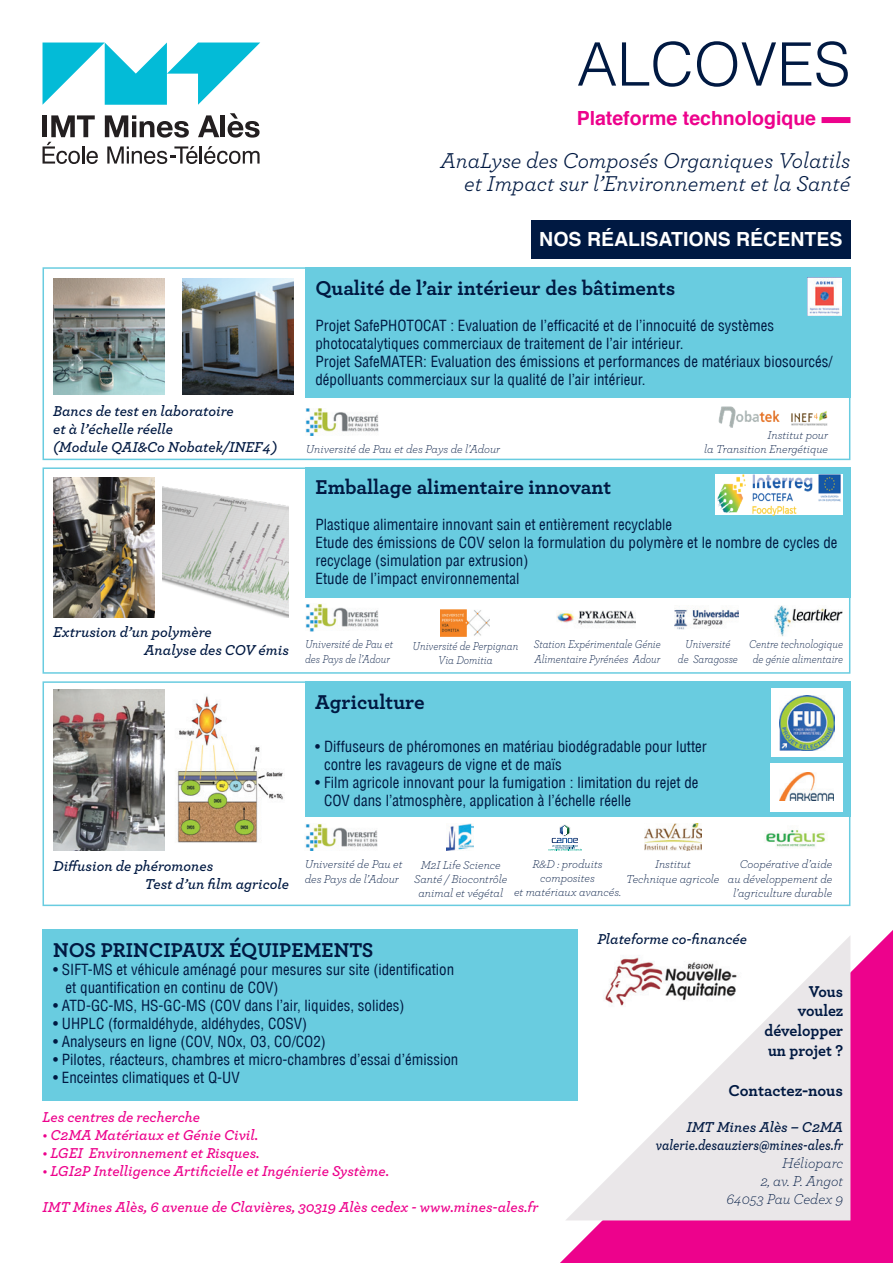
<style>
.page{position:relative;width:893px;height:1263px;background:#fff}
.page>*{position:absolute;margin:0;border:0;box-sizing:border-box;transform-origin:0 0}
.t1{font:300 60px "Helvetica";color:#001942}
.t2{font:italic 22.5px/22.5px "Archer";color:#001942;text-align:right}
.t3{font:700 21px "Archer";color:#001942}
.t4{font:700 19.5px "Helvetica";color:#fff}
.t5{font:700 19.5px "Helvetica";color:#ed028c}
.t6{font:700 16.5px/19.8px "Archer";color:#001942;text-align:right;scale:.96 1}
.t7{font:700 16.5px "Archer";color:#001942}
.t8{font:condensed 15px/18px "Helvetica LT";color:#001942}
.t9{font:italic 600 15px/18px "Archer";color:#001942}
.t10{font:italic 600 15px "Archer";color:#ed028c}
.t11{font:italic 300 15px/18px "Archer";color:#001942;text-align:right}
.t12{font:italic 300 12px/14.4px "Archer";color:#001942;text-align:center}
.t13{font:italic 300 12px/14.4px "Archer";color:#001942;text-align:center;scale:.9 1}
</style>
<div class="page">
<img style="left:176px;top:696px;width:107px;height:147px">
<div style="left:43px;top:681px;width:807px;height:225px;border:2px solid #69cce0"></div>
<div style="left:43px;top:467px;width:807px;height:207px;border:2px solid #69cce0"></div>
<div style="left:43px;top:267px;width:807px;height:193px;border:2px solid #69cce0"></div>
<svg style="left:560px;top:930px;width:333px;height:333px;background:#ef259c"></svg>
<div style="left:305px;top:268px;width:545px;height:130px;background:#69cce0"></div>
<div style="left:305px;top:467px;width:545px;height:131px;background:#69cce0"></div>
<div style="left:43px;top:929px;width:535px;height:172px;background:#69cce0"></div>
<div style="left:305px;top:682px;width:545px;height:135px;background:#69cce0"></div>
<svg style="left:107px;top:146px;width:153px;height:18px"></svg>
<svg style="left:228px;top:113px;width:32px;height:25px"></svg>
<hr style="left:221px;top:115px;width:4px;height:22px;background:#231f20">
<svg style="left:198px;top:115px;width:21px;height:22px"></svg>
<svg style="left:105px;top:115px;width:84px;height:23px"></svg>
<svg style="left:43px;top:115px;width:55px;height:49px"></svg>
<hr style="left:43px;top:115px;width:4px;height:22px;background:#231f20">
<svg style="left:43px;top:43px;width:217px;height:62px"></svg>
<div style="left:531px;top:220px;width:319px;height:38px;background:#001942"></div>
<img style="left:305px;top:824px;width:73px;height:27px">
<img style="left:446px;top:824px;width:27px;height:27px">
<svg style="left:548px;top:824px;width:34px;height:26px"></svg>
<img style="left:645px;top:824px;width:56px;height:27px">
<img style="left:766px;top:830px;width:59px;height:18px">
<img style="left:774px;top:606px;width:68px;height:31px">
<img style="left:807px;top:277px;width:34px;height:38px">
<img style="left:305px;top:408px;width:74px;height:27px">
<img style="left:718px;top:406px;width:110px;height:22px">
<div style="left:772px;top:688px;width:71px;height:68px;background:#fff"></div>
<img style="left:780px;top:695px;width:55px;height:55px">
<img style="left:305px;top:604px;width:74px;height:27px">
<img style="left:556px;top:610px;width:79px;height:15px">
<img style="left:675px;top:609px;width:63px;height:20px">
<div style="left:771px;top:763px;width:72px;height:48px;background:#fff"></div>
<img style="left:779px;top:772px;width:55px;height:28px">
<div style="left:715px;top:474px;width:128px;height:41px;background:#fff"></div>
<img style="left:718px;top:474px;width:123px;height:41px">
<img style="left:54px;top:278px;width:110px;height:117px">
<img style="left:183px;top:279px;width:110px;height:116px">
<img style="left:162px;top:486px;width:127px;height:131px">
<img style="left:54px;top:690px;width:110px;height:161px">
<img style="left:53px;top:477px;width:102px;height:140px">
<svg style="left:565px;top:935px;width:285px;height:285px;fill:#eae7e9"></svg>
<div style="left:821px;top:117px;width:29px;height:6px;background:#ed028c"></div>
<img style="left:440px;top:609px;width:50px;height:27px">
<h1 class="t1" style="left:577px;top:13px;width:275px">ALCOVES</h1>
<h3 class="t5" style="left:577px;top:103px;width:241px">Plateforme technologique</h3>
<h2 class="t2" style="left:440px;top:148px;width:411px">AnaLyse des Composés Organiques Volatils et Impact sur l’Environnement et la Santé</h2>
<h3 class="t4" style="left:539px;top:223px;width:305px">NOS RÉALISATIONS RÉCENTES</h3>
<p class="t9" style="left:53px;top:401px;width:225px">Bancs de test en laboratoire<br>et à l’échelle réelle<br>(Module QAI&amp;Co Nobatek/INEF4)</p>
<p class="t9" style="left:144px;top:622px;width:146px;text-indent:-91px">Extrusion d’un polymère<br>Analyse des COV émis</p>
<h3 class="t3" style="left:315px;top:271px;width:361px">Qualité de l’air intérieur des bâtiments</h3>
<p class="t8" style="left:315px;top:316px;width:519px">Projet SafePHOTOCAT : Evaluation de l’efficacité et de l’innocuité de systèmes photocatalytiques commerciaux de traitement de l’air intérieur.<br>Projet SafeMATER: Evaluation des émissions et performances de matériaux biosourcés/ dépolluants commerciaux sur la qualité de l’air intérieur.</p>
<p class="t12" style="left:306px;top:441px;width:196px">Université de Pau et des Pays de l’Adour</p>
<p class="t12" style="left:704px;top:427px;width:125px;text-align:right">Institut pour<br>la Transition Energétique</p>
<h3 class="t3" style="left:316px;top:471px;width:297px">Emballage alimentaire innovant</h3>
<p class="t8" style="left:316px;top:516px;width:523px">Plastique alimentaire innovant sain et entièrement recyclable<br>Etude des émissions de COV selon la formulation du polymère et le nombre de cycles de recyclage (simulation par extrusion)<br>Etude de l’impact environnemental</p>
<p class="t13" style="left:305px;top:636px;width:99px;text-align:left">Université de Pau et des Pays de l’Adour</p>
<p class="t13" style="left:534px;top:636px;width:143px;text-align:left">Station Expérimentale Génie<br>Alimentaire Pyrénées Adour</p>
<p class="t13" style="left:678px;top:636px;width:68px">Université<br>de Saragosse</p>
<p class="t13" style="left:749px;top:636px;width:106px">Centre technologique de génie alimentaire</p>
<p class="t13" style="left:412px;top:638px;width:119px">Université de Perpignan<br>Via Domitia</p>
<h3 class="t3" style="left:315px;top:685px;width:111px">Agriculture</h3>
<p class="t8" style="left:324px;top:738px;width:384px;text-indent:-9px">• Diffuseurs de phéromones en matériau biodégradable pour lutter contre les ravageurs de vigne et de maïs</p>
<p class="t8" style="left:324px;top:774px;width:376px;text-indent:-9px">• Film agricole innovant pour la fumigation : limitation du rejet de<br>COV dans l’atmosphère, application à l’échelle réelle</p>
<p class="t9" style="left:145px;top:856px;width:146px;text-indent:-92px">Diffusion de phéromones<br>Test d’un film agricole</p>
<p class="t12" style="left:305px;top:856px;width:99px;text-align:left">Université de Pau et des Pays de l’Adour</p>
<p class="t12" style="left:414px;top:857px;width:95px">M2I Life Science<br>Santé / Biocontrôle animal et végétal</p>
<p class="t12" style="left:514px;top:856px;width:109px">R&amp;D : produits composites<br>et matériaux avancés.</p>
<p class="t12" style="left:626px;top:856px;width:95px">Institut<br>Technique agricole</p>
<p class="t12" style="left:728px;top:856px;width:106px;text-align:right">Coopérative d’aide au développement de l’agriculture durable</p>
<h3 class="t3" style="left:53px;top:933px;width:322px">NOS PRINCIPAUX ÉQUIPEMENTS</h3>
<p class="t8" style="left:66px;top:960px;width:390px;text-indent:-12px">• SIFT-MS et véhicule aménagé pour mesures sur site (identification et quantification en continu de COV)</p>
<p class="t8" style="left:53px;top:996px;width:353px">• ATD-GC-MS, HS-GC-MS (COV dans l’air, liquides, solides)</p>
<p class="t8" style="left:53px;top:1014px;width:256px">• UHPLC (formaldéhyde, aldéhydes, COSV)</p>
<p class="t8" style="left:53px;top:1032px;width:274px">• Analyseurs en ligne (COV, NOx, O3, CO/CO2)</p>
<p class="t8" style="left:53px;top:1050px;width:407px">• Pilotes, réacteurs, chambres et micro-chambres d’essai d’émission</p>
<p class="t8" style="left:53px;top:1068px;width:188px">• Enceintes climatiques et Q-UV</p>
<p class="t10" style="left:43px;top:1106px;width:159px">Les centres de recherche</p>
<p class="t10" style="left:43px;top:1124px;width:217px">• C2MA Matériaux et Génie Civil.</p>
<p class="t10" style="left:43px;top:1142px;width:219px">• LGEI Environnement et Risques.</p>
<p class="t10" style="left:43px;top:1160px;width:348px">• LGI2P Intelligence Artificielle et Ingénierie Système.</p>
<p class="t10" style="left:43px;top:1196px;width:497px">IMT Mines Alès, 6 avenue de Clavières, 30319 Alès cedex - www.mines-ales.fr</p>
<p class="t9" style="left:597px;top:929px;width:151px">Plateforme co-financée</p>
<p class="t6" style="left:764px;top:980px;width:83px">Vous voulez développer un projet ?</p>
<p class="t7" style="left:728px;top:1077px;width:116px">Contactez-nous</p>
<p class="t9" style="left:656px;top:1116px;width:189px;text-align:right">IMT Mines Alès – C2MA valerie.desauziers@mines-ales.fr</p>
<p class="t11" style="left:727px;top:1153px;width:118px">Hélioparc<br>2, av. P. Angot<br>64053 Pau Cedex 9</p>
</div>
